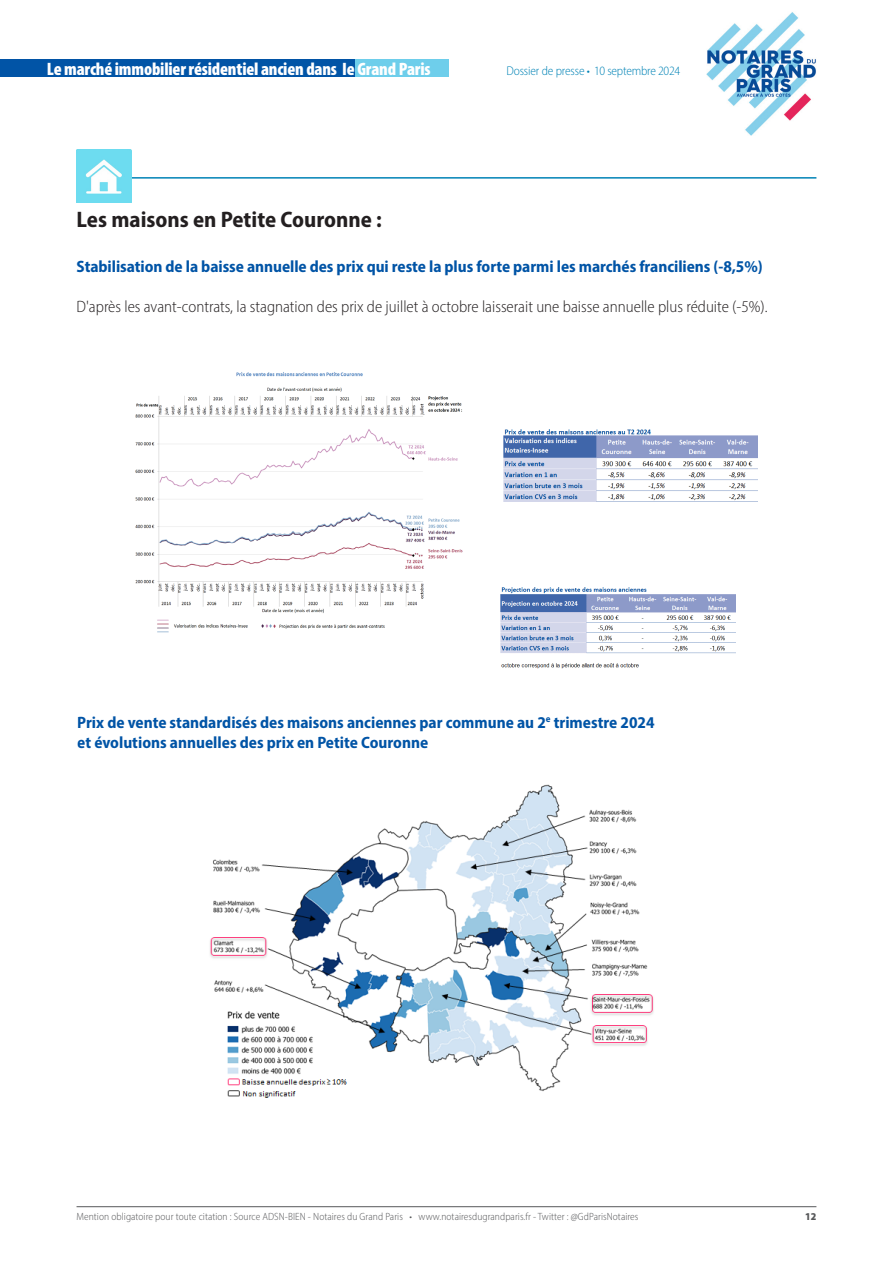
<style>
.page{position:relative;width:893px;height:1263px;background:#fff}
.page>*{position:absolute;margin:0;border:0;box-sizing:border-box;transform-origin:0 0}
.NOT_CI_Titre2{font:700 semi-condensed 22.5px "Myriad Pro";color:#231f20}
.t1{font:900 condensed 18px "Myriad Pro";letter-spacing:-.01em;color:#fff}
.NOT_CI_Titre3_bleu{font:700 semi-condensed 16.5px "Myriad Pro";color:#0154a6}
.NOT_CI_Texte{font:300 semi-condensed 16.5px "Myriad Pro";color:#231f20}
.t2{font:300 semi-condensed 12.75px "Myriad Pro";letter-spacing:-.015em;color:#0083b6}
.t3{font:300 semi-condensed 10.5px "Myriad Pro";letter-spacing:.005em;color:#57585a}
.t4{font:900 semi-condensed 10.5px "Myriad Pro";color:#57585a}
</style>
<div class="page">
<hr style="left:77px;top:1206px;width:739px;height:1px;background:#57585a">
<img style="left:706px;top:12px;width:110px;height:124px">
<div style="left:0;top:60px;width:380px;height:17px;background:#0154a6"></div>
<div style="left:355px;top:60px;width:94px;height:17px;background:#6eceeb"></div>
<img style="left:210px;top:784px;width:444px;height:314px">
<hr style="left:77px;top:177px;width:739px;height:2px;background:#0083b6">
<img style="left:77px;top:150px;width:55px;height:52px">
<img style="left:136px;top:372px;width:327px;height:260px">
<img style="left:503px;top:429px;width:254px;height:72px">
<img style="left:501px;top:587px;width:234px;height:81px">
<p class="t1" style="left:47px;top:58px;width:385px">Le marché immobilier résidentiel ancien dans Ie Grand Paris</p>
<p class="t2" style="left:506px;top:63px;width:175px">Dossier de presse • 10 septembre 2024</p>
<p class="NOT_CI_Titre2" style="left:77px;top:205px;width:307px">Les maisons en Petite Couronne :</p>
<p class="NOT_CI_Titre3_bleu" style="left:77px;top:256px;width:688px">Stabilisation de la baisse annuelle des prix qui reste la plus forte parmi les marchés franciliens (-8,5%)</p>
<p class="NOT_CI_Texte" style="left:77px;top:297px;width:693px">D'après les avant-contrats, la stagnation des prix de juillet à octobre laisserait une baisse annuelle plus réduite (-5%).</p>
<p class="NOT_CI_Titre3_bleu" style="left:77px;top:711px;width:579px">Prix de vente standardisés des maisons anciennes par commune au 2<sup>e</sup> trimestre 2024</p>
<p class="NOT_CI_Titre3_bleu" style="left:77px;top:732px;width:352px">et évolutions annuelles des prix en Petite Couronne</p>
<p class="t3" style="left:77px;top:1210px;width:563px">Mention obligatoire pour toute citation : Source ADSN-BIEN - Notaires du Grand Paris • www.notairesdugrandparis.fr - Twitter : @GdParisNotaires</p>
<p class="t4" style="left:805px;top:1209px;width:13px">12</p>
</div>
